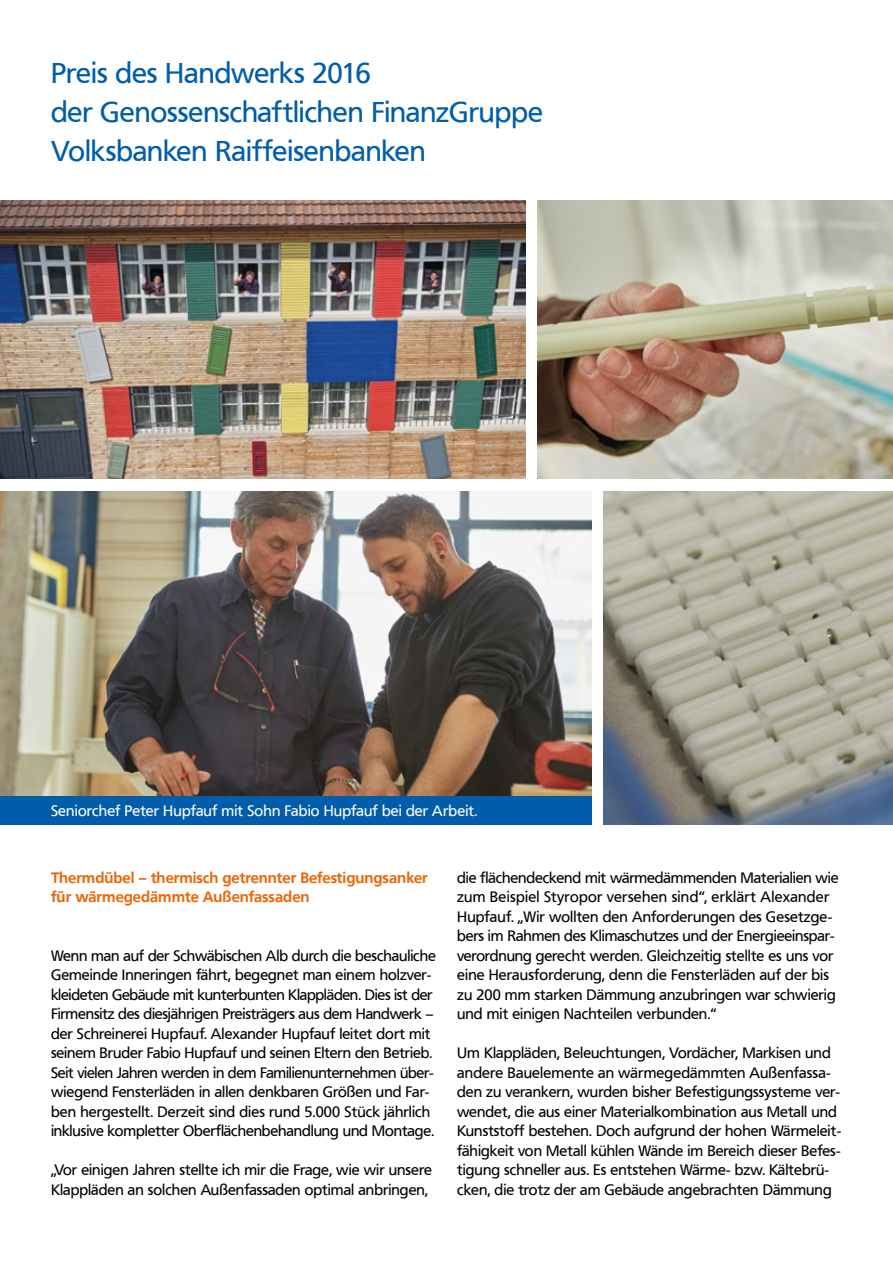
<style>
.page{position:relative;width:893px;height:1263px;background:#fff}
.page>*{position:absolute;margin:0;border:0;box-sizing:border-box;transform-origin:0 0}
.t1{font:28.5px/39px "Frutiger VR";color:#005da9}
.t2{font:15px/19.5px "Frutiger VR";color:#000}
.t3{font:700 15px/19.5px "Frutiger VR";color:#ec6608}
.t4{font:15px "Frutiger VR";letter-spacing:.005em;color:#fff}
</style>
<div class="page">
<img style="left:538px;top:200px;width:355px;height:279px">
<img style="left:0;top:491px;width:591px;height:305px">
<img style="left:0;top:200px;width:525px;height:279px">
<img style="left:604px;top:491px;width:289px;height:333px">
<div style="left:0;top:796px;width:591px;height:28px;background:#005da9"></div>
<h1 class="t1" style="left:51px;top:54px;width:493px">Preis des Handwerks 2016<br>der Genossenschaftlichen FinanzGruppe<br>Volksbanken Raiffeisenbanken</h1>
<p class="t4" style="left:51px;top:802px;width:428px">Seniorchef Peter Hupfauf mit Sohn Fabio Hupfauf bei der Arbeit.</p>
<p class="t3" style="left:51px;top:868px;width:378px">Thermdübel – thermisch getrennter Befestigungsanker für wärmegedämmte Außenfassaden</p>
<p class="t2" style="left:51px;top:946px;width:386px">Wenn man auf der Schwäbischen Alb durch die beschauliche Gemeinde Inneringen fährt, begegnet man einem holzver&shy;kleideten Gebäude mit kunterbunten Klappläden. Dies ist der Firmensitz des diesjährigen Preisträgers aus dem Handwerk – der Schreinerei Hupfauf. Alexander Hupfauf leitet dort mit seinem Bruder Fabio Hupfauf und seinen Eltern den Betrieb.<br>Seit vielen Jahren werden in dem Familienunternehmen über&shy;wiegend Fensterläden in allen denkbaren Größen und Far&shy;ben hergestellt. Derzeit sind dies rund 5.000 Stück jährlich inklusive kompletter Oberflächenbehandlung und Montage.</p>
<p class="t2" style="left:51px;top:1160px;width:382px">„Vor einigen Jahren stellte ich mir die Frage, wie wir unsere<br>Klappläden an solchen Außenfassaden optimal anbringen,</p>
<p class="t2" style="left:457px;top:868px;width:383px">die flächendeckend mit wärmedämmenden Materialien wie zum Beispiel Styropor versehen sind“, erklärt Alexander Hupfauf. „Wir wollten den Anforderungen des Gesetzge&shy;bers im Rahmen des Klimaschutzes und der Energieeinspar&shy;verordnung gerecht werden. Gleichzeitig stellte es uns vor eine Herausforderung, denn die Fensterläden auf der bis zu 200 mm starken Dämmung anzubringen war schwierig und mit einigen Nachteilen verbunden.“</p>
<p class="t2" style="left:457px;top:1043px;width:386px">Um Klappläden, Beleuchtungen, Vordächer, Markisen und andere Bauelemente an wärmegedämmten Außenfassa&shy;den zu verankern, wurden bisher Befestigungssysteme ver&shy;wendet, die aus einer Materialkombination aus Metall und Kunststoff bestehen. Doch aufgrund der hohen Wärmeleit&shy;fähigkeit von Metall kühlen Wände im Bereich dieser Befes&shy;tigung schneller aus. Es entstehen Wärme- bzw. Kältebrü&shy;cken, die trotz der am Gebäude angebrachten Dämmung</p>
</div>
